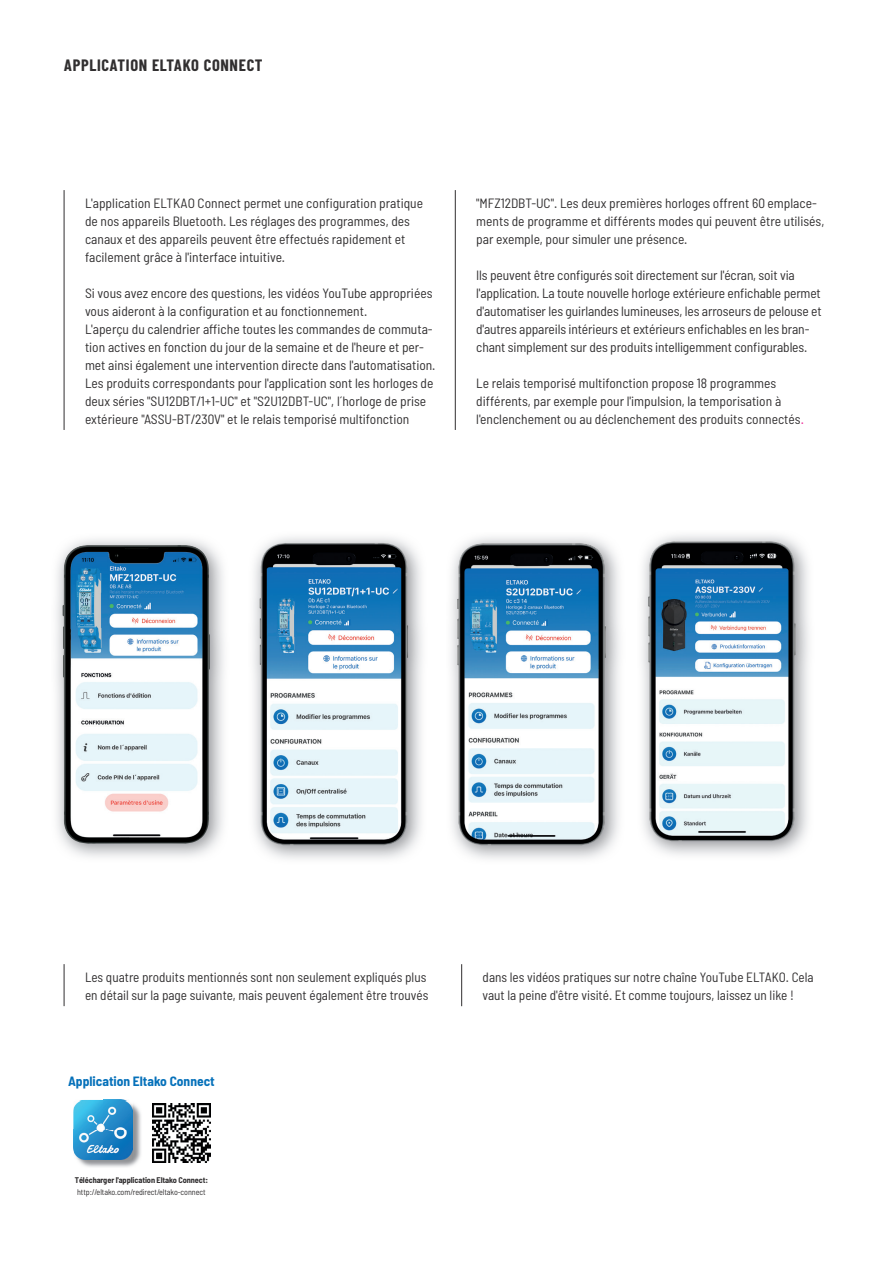
<style>
.page{position:relative;width:893px;height:1263px;background:#fff}
.page>*{position:absolute;margin:0;border:0;box-sizing:border-box;transform-origin:0 0}
.t1{font:700 16.5px "Barlow Condensed";letter-spacing:.04em;color:#312f30}
.t2{font:semi-condensed 13.5px/18px "Barlow";color:#312f30}
.t3{font:700 semi-condensed 13.5px "Barlow";color:#0671ba}
.t4{font:semi-condensed 8.25px "Barlow";letter-spacing:-.01em;color:#312f30}
.t5{font:700 semi-condensed 8.25px "Barlow";letter-spacing:-.01em;color:#312f30}
.s1{color:#ed1e91}
</style>
<div class="page">
<hr style="left:64px;top:190px;width:1px;height:240px;background:#312f30">
<hr style="left:64px;top:964px;width:1px;height:42px;background:#312f30">
<hr style="left:461px;top:964px;width:1px;height:42px;background:#312f30">
<hr style="left:455px;top:190px;width:1px;height:240px;background:#312f30">
<img style="left:77px;top:1104px;width:64px;height:63px">
<img style="left:73px;top:1100px;width:30px;height:30px">
<img style="left:103px;top:1100px;width:24px;height:1px">
<img style="left:73px;top:1130px;width:60px;height:29px">
<img style="left:75px;top:1101px;width:58px;height:29px">
<img style="left:152px;top:1104px;width:58px;height:58px">
<img style="left:648px;top:540px;width:148px;height:302px">
<img style="left:62px;top:545px;width:148px;height:299px">
<img style="left:259px;top:542px;width:149px;height:304px">
<img style="left:457px;top:542px;width:149px;height:304px">
<img style="left:471px;top:828px;width:15px;height:14px">
<p class="t1" style="left:64px;top:54px;width:200px">APPLICATION ELTAKO CONNECT</p>
<p class="t2" style="left:85px;top:194px;width:340px">L'application ELTKAO Connect permet une configuration pratique de nos appareils Bluetooth. Les réglages des programmes, des canaux et des appareils peuvent être effectués rapidement et facilement grâce à l'interface intuitive.</p>
<p class="t2" style="left:85px;top:284px;width:352px">Si vous avez encore des questions, les vidéos YouTube appropriées vous aideront à la configuration et au fonctionnement.<br>L'aperçu du calendrier affiche toutes les commandes de commuta&shy;tion actives en fonction du jour de la semaine et de l'heure et per&shy;met ainsi également une intervention directe dans l'automatisation.<br>Les produits correspondants pour l'application sont les horloges de deux séries "SU12DBT/1+1-UC" et "S2U12DBT-UC", l´horloge de prise extérieure "ASSU-BT/230V" et le relais temporisé multifonction</p>
<p class="t2" style="left:476px;top:194px;width:350px">"MFZ12DBT-UC". Les deux premières horloges offrent 60 emplace&shy;ments de programme et différents modes qui peuvent être utilisés, par exemple, pour simuler une présence.</p>
<p class="t2" style="left:476px;top:266px;width:347px">Ils peuvent être configurés soit directement sur l'écran, soit via l'application. La toute nouvelle horloge extérieure enfichable permet d'automatiser les guirlandes lumineuses, les arroseurs de pelouse et d'autres appareils intérieurs et extérieurs enfichables en les bran&shy;chant simplement sur des produits intelligemment configurables.</p>
<p class="t2" style="left:476px;top:374px;width:329px">Le relais temporisé multifonction propose 18 programmes différents, par exemple pour l'impulsion, la temporisation à l'enclenchement ou au déclenchement des produits connectés<span class="s1">.</span></p>
<p class="t2" style="left:85px;top:968px;width:345px">Les quatre produits mentionnés sont non seulement expliqués plus en détail sur la page suivante, mais peuvent également être trouvés</p>
<p class="t2" style="left:483px;top:968px;width:333px">dans les vidéos pratiques sur notre chaîne YouTube ELTAKO. Cela vaut la peine d'être visité. Et comme toujours, laissez un like !</p>
<p class="t3" style="left:68px;top:1072px;width:148px">Application Eltako Connect</p>
<p class="t5" style="left:75px;top:1175px;width:135px">Télécharger l'application Eltako Connect:</p>
<p class="t4" style="left:77px;top:1187px;width:130px">http://eltako.com/redirect/eltako-connect</p>
</div>
